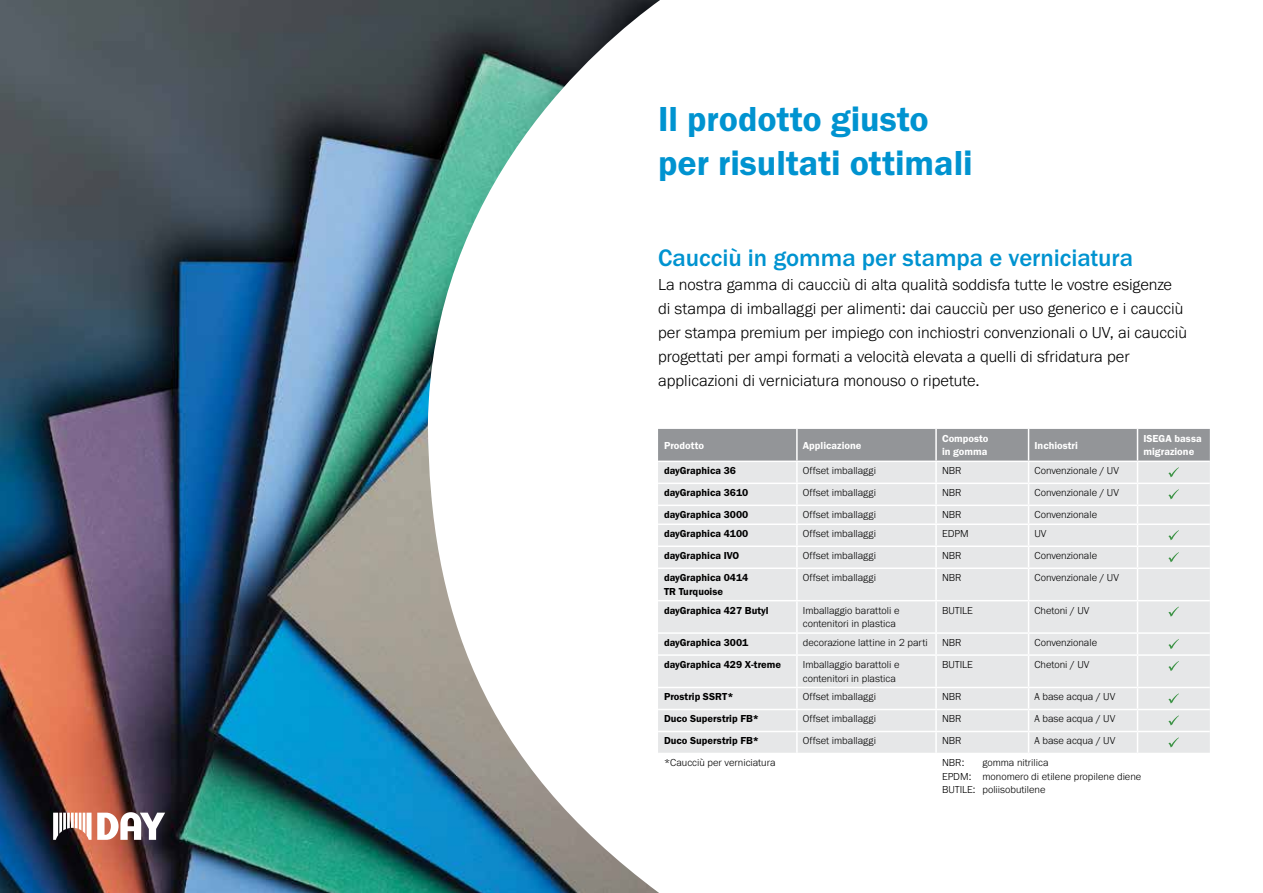
<style>
.page{position:relative;width:1263px;height:893px;background:#fff}
.page>*{position:absolute;margin:0;border:0;box-sizing:border-box;transform-origin:0 0}
.t1{font:36px/43.2px "Franklin Gothic URW Dem";color:#0093d0}
.t2{font:500 24.75px "Franklin Gothic URW";color:#0093d0}
.t3{font:300 16.5px/24px "Franklin Gothic URW";color:#000}
.t4{font:300 10.5px/13.5px "Franklin Gothic URW";color:#000}
.t5{font:10.5px/13.5px "Franklin Gothic URW Dem";color:#000}
.t6{font:10.5px/13.5px "Franklin Gothic URW Dem";color:#fff}
</style>
<div class="page">
<img style="left:0;top:0;width:660px;height:893px">
<svg style="left:53px;top:812px;width:112px;height:28px"></svg>
<div style="left:658px;top:569px;width:552px;height:184px;background:#e6e7e8"></div>
<hr style="left:658px;top:567px;width:139px;height:2px;background:#fff">
<hr style="left:796px;top:569px;width:2px;height:31px;background:#fff">
<hr style="left:935px;top:569px;width:2px;height:31px;background:#fff">
<hr style="left:1028px;top:569px;width:1px;height:31px;background:#fff">
<hr style="left:1137px;top:569px;width:1px;height:31px;background:#fff">
<hr style="left:658px;top:600px;width:139px;height:1px;background:#fff">
<hr style="left:797px;top:600px;width:139px;height:1px;background:#fff">
<hr style="left:796px;top:601px;width:2px;height:31px;background:#fff">
<hr style="left:936px;top:600px;width:92px;height:1px;background:#fff">
<hr style="left:935px;top:601px;width:2px;height:31px;background:#fff">
<hr style="left:1028px;top:600px;width:109px;height:1px;background:#fff">
<hr style="left:1028px;top:601px;width:1px;height:31px;background:#fff">
<hr style="left:1137px;top:600px;width:73px;height:1px;background:#fff">
<hr style="left:1137px;top:601px;width:1px;height:31px;background:#fff">
<hr style="left:658px;top:632px;width:139px;height:2px;background:#fff">
<hr style="left:797px;top:632px;width:139px;height:2px;background:#fff">
<hr style="left:796px;top:634px;width:2px;height:20px;background:#fff">
<hr style="left:936px;top:632px;width:92px;height:2px;background:#fff">
<hr style="left:935px;top:634px;width:2px;height:20px;background:#fff">
<hr style="left:1028px;top:632px;width:109px;height:2px;background:#fff">
<svg style="left:1028px;top:634px;width:1px;height:20px"></svg>
<hr style="left:1137px;top:632px;width:73px;height:2px;background:#fff">
<svg style="left:1137px;top:634px;width:1px;height:20px"></svg>
<hr style="left:658px;top:654px;width:139px;height:2px;background:#fff">
<hr style="left:797px;top:654px;width:139px;height:2px;background:#fff">
<hr style="left:796px;top:656px;width:2px;height:31px;background:#fff">
<hr style="left:936px;top:654px;width:92px;height:2px;background:#fff">
<hr style="left:935px;top:656px;width:2px;height:31px;background:#fff">
<hr style="left:1028px;top:654px;width:109px;height:2px;background:#fff">
<hr style="left:1028px;top:656px;width:1px;height:31px;background:#fff">
<hr style="left:1137px;top:654px;width:73px;height:2px;background:#fff">
<hr style="left:1137px;top:656px;width:1px;height:31px;background:#fff">
<hr style="left:658px;top:687px;width:139px;height:1px;background:#fff">
<hr style="left:797px;top:687px;width:139px;height:1px;background:#fff">
<hr style="left:796px;top:688px;width:2px;height:21px;background:#fff">
<hr style="left:936px;top:687px;width:92px;height:1px;background:#fff">
<hr style="left:935px;top:688px;width:2px;height:21px;background:#fff">
<hr style="left:1028px;top:687px;width:109px;height:1px;background:#fff">
<hr style="left:1137px;top:687px;width:73px;height:1px;background:#fff">
<hr style="left:658px;top:709px;width:139px;height:1px;background:#fff">
<hr style="left:797px;top:709px;width:139px;height:1px;background:#fff">
<hr style="left:796px;top:710px;width:2px;height:21px;background:#fff">
<hr style="left:936px;top:709px;width:92px;height:1px;background:#fff">
<hr style="left:935px;top:710px;width:2px;height:21px;background:#fff">
<hr style="left:1028px;top:709px;width:109px;height:1px;background:#fff">
<hr style="left:1137px;top:709px;width:73px;height:1px;background:#fff">
<hr style="left:658px;top:731px;width:139px;height:1px;background:#fff">
<hr style="left:797px;top:731px;width:139px;height:1px;background:#fff">
<hr style="left:796px;top:732px;width:2px;height:21px;background:#fff">
<hr style="left:936px;top:731px;width:92px;height:1px;background:#fff">
<hr style="left:935px;top:732px;width:2px;height:21px;background:#fff">
<hr style="left:1028px;top:731px;width:109px;height:1px;background:#fff">
<svg style="left:1028px;top:688px;width:1px;height:65px"></svg>
<hr style="left:1137px;top:731px;width:73px;height:1px;background:#fff">
<svg style="left:1137px;top:688px;width:1px;height:65px"></svg>
<hr style="left:658px;top:753px;width:139px;height:1px;background:#fff">
<hr style="left:658px;top:799px;width:139px;height:1px;background:#fff">
<svg style="left:658px;top:429px;width:552px;height:138px;background:#d4d5d7"></svg>
<svg style="left:1168px;top:607px;width:11px;height:10px"></svg>
<svg style="left:1168px;top:639px;width:11px;height:10px"></svg>
<svg style="left:1168px;top:661px;width:11px;height:10px"></svg>
<svg style="left:1168px;top:693px;width:11px;height:10px"></svg>
<svg style="left:1168px;top:715px;width:11px;height:10px"></svg>
<svg style="left:1168px;top:737px;width:11px;height:10px"></svg>
<h1 class="t1" style="left:658px;top:97px;width:316px">Il prodotto giusto per risultati ottimali</h1>
<h2 class="t2" style="left:658px;top:243px;width:477px">Caucciù in gomma per stampa e verniciatura</h2>
<p class="t3" style="left:658px;top:272px;width:531px">La nostra gamma di caucciù di alta qualità soddisfa tutte le vostre esigenze di stampa di imballaggi per alimenti: dai caucciù per uso generico e i caucciù per stampa premium per impiego con inchiostri convenzionali o UV, ai caucciù progettati per ampi formati a velocità elevata a quelli di sfridatura per applicazioni di verniciatura monouso o ripetute.</p>
<p class="t6" style="left:664px;top:438px;width:41px">Prodotto</p>
<p class="t6" style="left:803px;top:438px;width:60px">Applicazione</p>
<p class="t6" style="left:942px;top:431px;width:48px">Composto in gomma</p>
<p class="t6" style="left:1034px;top:438px;width:45px">Inchiostri</p>
<p class="t6" style="left:1143px;top:431px;width:60px">ISEGA bassa migrazione</p>
<p class="t5" style="left:664px;top:464px;width:74px">dayGraphica 36</p>
<p class="t4" style="left:803px;top:464px;width:75px">Offset imballaggi</p>
<p class="t4" style="left:942px;top:464px;width:21px">NBR</p>
<p class="t4" style="left:1034px;top:464px;width:86px">Convenzionale / UV</p>
<p class="t5" style="left:664px;top:486px;width:86px">dayGraphica 3610</p>
<p class="t4" style="left:803px;top:486px;width:75px">Offset imballaggi</p>
<p class="t4" style="left:942px;top:486px;width:21px">NBR</p>
<p class="t4" style="left:1034px;top:486px;width:86px">Convenzionale / UV</p>
<p class="t5" style="left:664px;top:508px;width:86px">dayGraphica 3000</p>
<p class="t4" style="left:803px;top:508px;width:75px">Offset imballaggi</p>
<p class="t4" style="left:942px;top:508px;width:21px">NBR</p>
<p class="t4" style="left:1034px;top:508px;width:64px">Convenzionale</p>
<p class="t5" style="left:664px;top:527px;width:86px">dayGraphica 4100</p>
<p class="t4" style="left:803px;top:527px;width:75px">Offset imballaggi</p>
<p class="t4" style="left:942px;top:527px;width:28px">EDPM</p>
<p class="t4" style="left:1034px;top:527px;width:14px">UV</p>
<p class="t5" style="left:664px;top:549px;width:77px">dayGraphica IVO</p>
<p class="t4" style="left:803px;top:549px;width:75px">Offset imballaggi</p>
<p class="t4" style="left:942px;top:549px;width:21px">NBR</p>
<p class="t4" style="left:1034px;top:549px;width:64px">Convenzionale</p>
<p class="t5" style="left:664px;top:571px;width:86px">dayGraphica 0414<br>TR Turquoise</p>
<p class="t4" style="left:803px;top:571px;width:75px">Offset imballaggi</p>
<p class="t4" style="left:942px;top:571px;width:21px">NBR</p>
<p class="t4" style="left:1034px;top:571px;width:86px">Convenzionale / UV</p>
<p class="t5" style="left:664px;top:603px;width:106px">dayGraphica 427 Butyl</p>
<p class="t4" style="left:803px;top:603px;width:98px">Imballaggio barattoli e contenitori in plastica</p>
<p class="t4" style="left:942px;top:603px;width:32px">BUTILE</p>
<p class="t4" style="left:1034px;top:603px;width:56px">Chetoni / UV</p>
<p class="t5" style="left:664px;top:636px;width:86px">dayGraphica 3001</p>
<p class="t4" style="left:803px;top:636px;width:126px">decorazione lattine in 2 parti</p>
<p class="t4" style="left:942px;top:636px;width:21px">NBR</p>
<p class="t4" style="left:1034px;top:636px;width:64px">Convenzionale</p>
<p class="t5" style="left:664px;top:658px;width:119px">dayGraphica 429 X-treme</p>
<p class="t4" style="left:803px;top:658px;width:98px">Imballaggio barattoli e contenitori in plastica</p>
<p class="t4" style="left:942px;top:658px;width:32px">BUTILE</p>
<p class="t4" style="left:1034px;top:658px;width:56px">Chetoni / UV</p>
<p class="t5" style="left:664px;top:690px;width:71px">Prostrip SSRT*</p>
<p class="t4" style="left:803px;top:690px;width:75px">Offset imballaggi</p>
<p class="t4" style="left:942px;top:690px;width:21px">NBR</p>
<p class="t4" style="left:1034px;top:690px;width:82px">A base acqua / UV</p>
<p class="t5" style="left:664px;top:712px;width:97px">Duco Superstrip FB*</p>
<p class="t4" style="left:803px;top:712px;width:75px">Offset imballaggi</p>
<p class="t4" style="left:942px;top:712px;width:21px">NBR</p>
<p class="t4" style="left:1034px;top:712px;width:82px">A base acqua / UV</p>
<p class="t5" style="left:664px;top:734px;width:97px">Duco Superstrip FB*</p>
<p class="t4" style="left:803px;top:734px;width:75px">Offset imballaggi</p>
<p class="t4" style="left:942px;top:734px;width:21px">NBR</p>
<p class="t4" style="left:1034px;top:734px;width:82px">A base acqua / UV</p>
<p class="t4" style="left:664px;top:756px;width:113px">*Caucciù per verniciatura</p>
<p class="t4" style="left:942px;top:756px;width:24px">NBR:</p>
<p class="t4" style="left:942px;top:756px;width:201px;text-indent:40px">gomma nitrilica<br>EPDM: monomero di etilene propilene diene<br>BUTILE: poliisobutilene</p>
</div>
